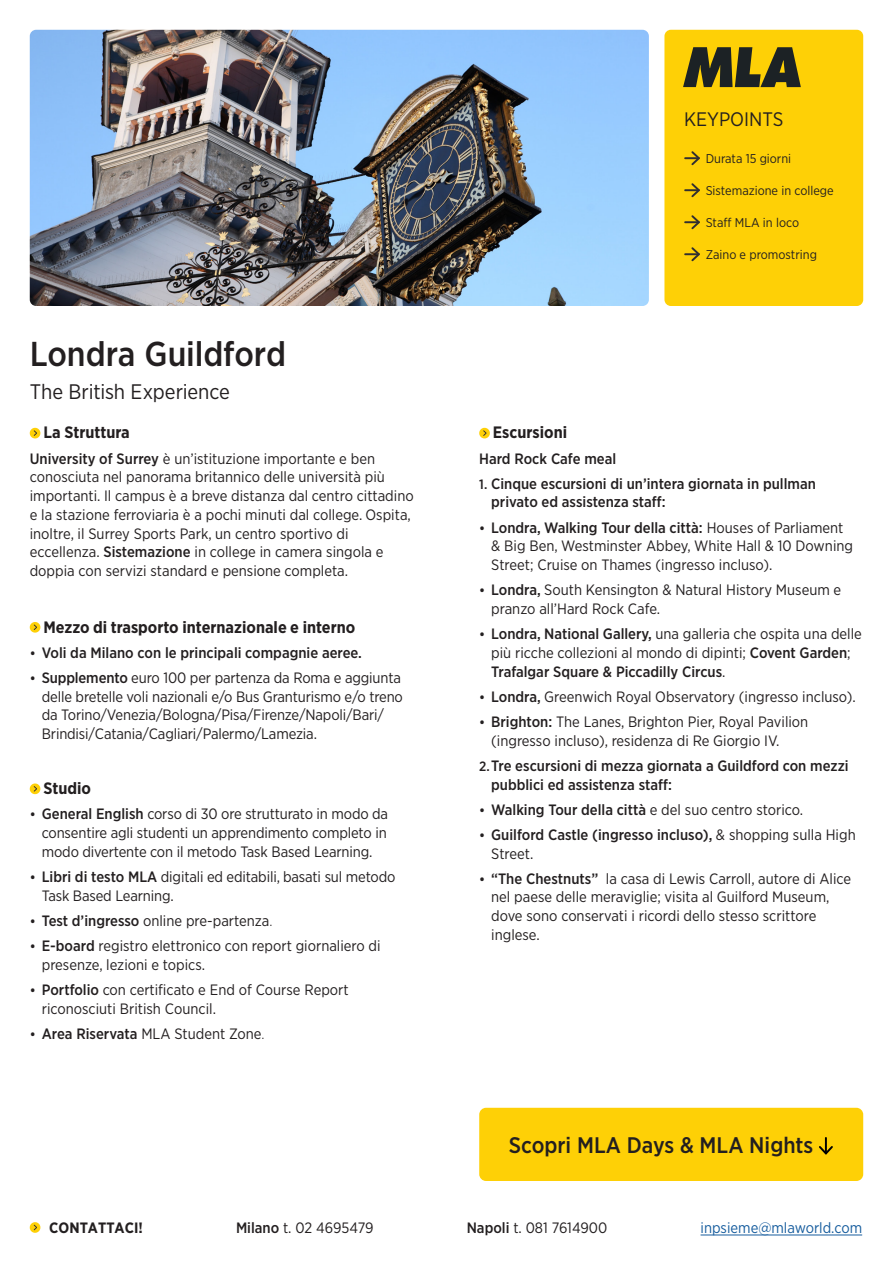
<style>
.page{position:relative;width:893px;height:1263px;background:#fff}
.page>*{position:absolute;margin:0;border:0;box-sizing:border-box;transform-origin:0 0}
.intro_titolo_paragrafo_18_20{font:500 34.5px "Gotham Narrow";letter-spacing:-.005em;color:#231f20}
.t1{font:500 22.5px "Gotham Narrow";color:#231f20}
.intro_titolo_paragrafo_18_20-2{font:21px "Gotham Narrow";letter-spacing:-.005em;color:#231f20}
.TXT_Light_8_11_puntinumerati{font:19.5px "Gotham Narrow";color:#231f20}
.box_attività_testo_Medium_elenco_numerat{font:700 16.5px "Gotham Narrow";color:#231f20}
.box_info_testo_puntielenco{font:700 16.5px "Gotham Narrow";color:#231f20}
.box_programma_testo_puntielenco{font:700 16.5px "Gotham Narrow";color:#231f20}
.box_attività_testo_Medium_elenco_numerat-2{font:15px/18.8px "Gotham Narrow";color:#231f20}
.box_attività_testo_Medium_elenco_numerat-3{font:500 15px/18.8px "Gotham Narrow";color:#231f20}
.t2{font:15px "Gotham Narrow";color:#175d9e}
.t3{font:700 15px "Gotham Narrow";color:#231f20}
.TXT_Light_8_11_puntinumerati-2{font:12.75px "Gotham Narrow";color:#231f20}
.s1{font-weight:500}
.s2{font-size:13.5px}
.s3{font-weight:500;font-size:13.5px}
.s4{font-weight:300}
.s5{font-weight:400}
</style>
<div class="page">
<img style="left:30px;top:30px;width:619px;height:276px">
<svg style="left:30px;top:428px;width:10px;height:10px"></svg>
<svg style="left:30px;top:622px;width:10px;height:11px"></svg>
<svg style="left:30px;top:783px;width:10px;height:11px"></svg>
<svg style="left:479px;top:428px;width:11px;height:10px"></svg>
<div style="left:664px;top:30px;width:199px;height:276px;background:#fed006;border-radius:6px"></div>
<svg style="left:683px;top:47px;width:118px;height:40px"></svg>
<div style="left:479px;top:1108px;width:384px;height:73px;background:#fed006;border-radius:7px"></div>
<svg style="left:819px;top:1138px;width:14px;height:17px"></svg>
<hr style="left:700px;top:1234px;width:162px;height:1px;background:#175d9e">
<svg style="left:30px;top:1222px;width:10px;height:11px"></svg>
<svg style="left:685px;top:151px;width:15px;height:15px"></svg>
<svg style="left:685px;top:183px;width:15px;height:15px"></svg>
<svg style="left:685px;top:215px;width:15px;height:15px"></svg>
<svg style="left:685px;top:247px;width:15px;height:15px"></svg>
<p class="intro_titolo_paragrafo_18_20" style="left:30px;top:332px;width:258px">Londra Guildford</p>
<p class="intro_titolo_paragrafo_18_20-2" style="left:30px;top:378px;width:202px">The British Experience</p>
<p class="box_info_testo_puntielenco" style="left:43px;top:422px;width:88px">La Struttura</p>
<p class="box_attività_testo_Medium_elenco_numerat-2" style="left:30px;top:449px;width:385px"><span class="s1">University of Surrey</span> è un’istituzione importante e ben conosciuta nel panorama britannico delle università più importanti. Il campus è a breve distanza dal centro cittadino e la stazione ferroviaria è a pochi minuti dal college. Ospita, inoltre, il Surrey Sports Park, un centro sportivo di eccellenza. <span class="s1">Sistemazione</span> in college in camera singola e doppia con servizi standard e pensione completa.</p>
<p class="box_attività_testo_Medium_elenco_numerat" style="left:43px;top:616px;width:313px">Mezzo di trasporto internazionale e interno</p>
<p class="box_attività_testo_Medium_elenco_numerat-3" style="left:30px;top:643px;width:334px"><span class="s2">•</span> Voli da Milano con le principali compagnie aeree.</p>
<p class="box_attività_testo_Medium_elenco_numerat-2" style="left:42px;top:668px;width:363px;text-indent:-12px"><span class="s3">•</span> <span class="s1">Supplemento</span> euro 100 per partenza da Roma e aggiunta delle bretelle voli nazionali e/o Bus Granturismo e/o treno da Torino/Venezia/Bologna/Pisa/Firenze/Napoli/Bari/ Brindisi/Catania/Cagliari/Palermo/Lamezia.</p>
<p class="box_programma_testo_puntielenco" style="left:43px;top:778px;width:49px">Studio</p>
<p class="box_attività_testo_Medium_elenco_numerat-2" style="left:42px;top:804px;width:348px;text-align:justify;text-indent:-12px"><span class="s3">•</span> <span class="s1">General English</span> corso di 30 ore strutturato in modo da consentire agli studenti un apprendimento completo in modo divertente con il metodo Task Based Learning.</p>
<p class="box_attività_testo_Medium_elenco_numerat-2" style="left:42px;top:867px;width:355px;text-indent:-12px"><span class="s3">•</span> <span class="s1">Libri di testo MLA</span> digitali ed editabili, basati sul metodo<br>Task Based Learning.</p>
<p class="box_attività_testo_Medium_elenco_numerat-2" style="left:30px;top:911px;width:244px"><span class="s3">•</span> <span class="s1">Test d’ingresso</span> online pre-partenza<span class="s4">.</span></p>
<p class="box_attività_testo_Medium_elenco_numerat-2" style="left:42px;top:936px;width:340px;text-indent:-12px"><span class="s3">•</span> <span class="s1">E-board</span> registro elettronico con report giornaliero di presenze, lezioni e topics.</p>
<p class="box_attività_testo_Medium_elenco_numerat-2" style="left:42px;top:980px;width:308px;text-indent:-12px"><span class="s3">•</span> <span class="s1">Portfolio</span> con certificato e End of Course Report riconosciuti British Council.</p>
<p class="box_attività_testo_Medium_elenco_numerat-2" style="left:30px;top:1024px;width:236px"><span class="s3">•</span> <span class="s1">Area Riservata</span> MLA Student Zone<span class="s4">.</span></p>
<p class="TXT_Light_8_11_puntinumerati" style="left:684px;top:107px;width:101px">KEYPOINTS</p>
<p class="TXT_Light_8_11_puntinumerati-2" style="left:706px;top:151px;width:87px">Durata 15 giorni</p>
<p class="TXT_Light_8_11_puntinumerati-2" style="left:706px;top:183px;width:129px">Sistemazione in college</p>
<p class="TXT_Light_8_11_puntinumerati-2" style="left:706px;top:215px;width:95px">Staff MLA in loco</p>
<p class="TXT_Light_8_11_puntinumerati-2" style="left:706px;top:247px;width:113px">Zaino e promostring</p>
<p class="box_attività_testo_Medium_elenco_numerat" style="left:493px;top:422px;width:76px">Escursioni</p>
<p class="box_attività_testo_Medium_elenco_numerat-3" style="left:479px;top:449px;width:139px">Hard Rock Cafe meal</p>
<p class="box_attività_testo_Medium_elenco_numerat-3" style="left:491px;top:474px;width:326px;text-indent:-12px"><span class="s2">1.</span> Cinque escursioni di un’intera giornata in pullman privato ed assistenza staff:</p>
<p class="box_attività_testo_Medium_elenco_numerat-2" style="left:491px;top:518px;width:363px;text-indent:-12px"><span class="s3">•</span> <span class="s1">Londra, Walking Tour della città:</span> Houses of Parliament &amp; Big Ben, Westminster Abbey, White Hall &amp; 10 Downing<br>Street; Cruise on Thames (ingresso incluso).</p>
<p class="box_attività_testo_Medium_elenco_numerat-2" style="left:491px;top:580px;width:352px;text-indent:-12px"><span class="s3">•</span> <span class="s1">Londra,</span> South Kensington &amp; Natural History Museum e pranzo all’Hard Rock Cafe.</p>
<p class="box_attività_testo_Medium_elenco_numerat-3" style="left:491px;top:624px;width:372px;text-indent:-12px"><span class="s2">•</span> Londra, National Gallery, <span class="s5">una galleria che ospita una delle più ricche collezioni al mondo di dipinti;</span> Covent Garden<span class="s5">;<br></span>Trafalgar Square &amp; Piccadilly Circus<span class="s5">.</span></p>
<p class="box_attività_testo_Medium_elenco_numerat-2" style="left:479px;top:687px;width:378px"><span class="s3">•</span> <span class="s1">Londra,</span> Greenwich Royal Observatory (ingresso incluso).</p>
<p class="box_attività_testo_Medium_elenco_numerat-2" style="left:491px;top:712px;width:319px;text-indent:-12px"><span class="s3">•</span> <span class="s1">Brighton:</span> The Lanes, Brighton Pier, Royal Pavilion (ingresso incluso), residenza di Re Giorgio IV.</p>
<p class="box_attività_testo_Medium_elenco_numerat-3" style="left:491px;top:756px;width:359px;text-indent:-12px"><span class="s2">2.</span>Tre escursioni di mezza giornata a Guildford con mezzi pubblici ed assistenza staff:</p>
<p class="box_attività_testo_Medium_elenco_numerat-3" style="left:479px;top:800px;width:325px"><span class="s2">•</span> Walking Tour della città <span class="s5">e del suo centro storico.</span></p>
<p class="box_attività_testo_Medium_elenco_numerat-3" style="left:491px;top:825px;width:366px;text-indent:-12px"><span class="s2">•</span> Guilford Castle (ingresso incluso), <span class="s5">&amp; shopping sulla High<br>Street.</span></p>
<p class="box_attività_testo_Medium_elenco_numerat-2" style="left:491px;top:869px;width:361px;text-indent:-12px"><span class="s3">•</span> <span class="s1">“The Chestnuts”</span> la casa di Lewis Carroll, autore di Alice nel paese delle meraviglie; visita al Guilford Museum, dove sono conservati i ricordi dello stesso scrittore inglese.</p>
<p class="t1" style="left:509px;top:1131px;width:306px">Scopri MLA Days &amp; MLA Nights</p>
<p class="t3" style="left:49px;top:1218px;width:95px">CONTATTACI!</p>
<p class="box_attività_testo_Medium_elenco_numerat-2" style="left:236px;top:1218px;width:139px"><span class="s1">Milano</span> t. 02 4695479</p>
<p class="box_attività_testo_Medium_elenco_numerat-2" style="left:467px;top:1218px;width:142px"><span class="s1">Napoli</span> t. 081 7614900</p>
<p class="t2" style="left:700px;top:1219px;width:163px">inpsieme@mlaworld.com</p>
</div>
